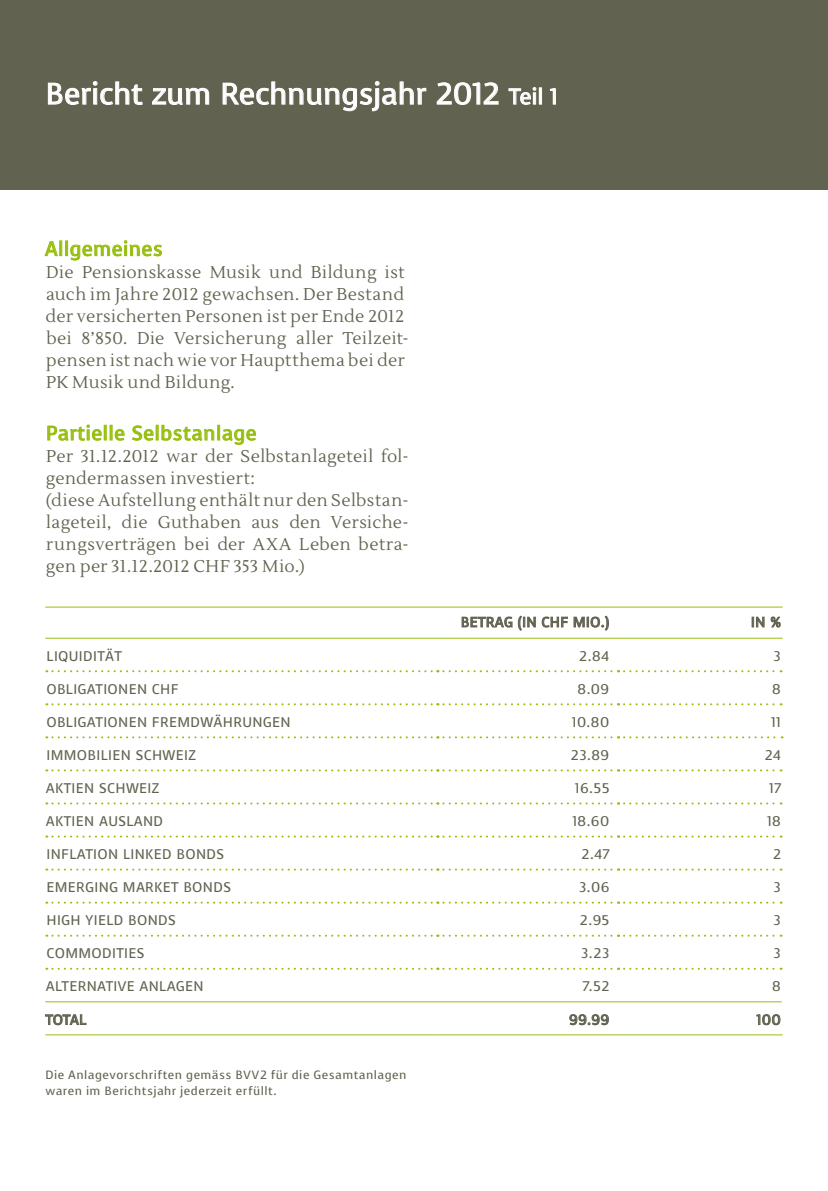
<style>
.page{position:relative;width:828px;height:1191px;background:#fff}
.page>*{position:absolute;margin:0;border:0;box-sizing:border-box;transform-origin:0 0}
.t1{font:30px "Voces";letter-spacing:-.005em;color:#fff}
.t2{font:20px "Voces";letter-spacing:.025em;color:#97bf0d}
.t3{font:17px/22px "Lustria";letter-spacing:.025em;color:#626250}
.t4{font:14px "Voces";letter-spacing:.025em;color:#626250}
.t5{font:12px/16px "Voces";letter-spacing:.04em;color:#626250}
.s1{font-size:22px}
</style>
<div class="page">
<div style="left:0;top:0;width:828px;height:189px;background:#626250"></div>
<svg style="left:44px;top:241px;width:14px;height:15px"></svg>
<div style="left:65px;top:240px;width:3px;height:16px;border:1px solid #97bf0d"></div>
<svg style="left:70px;top:240px;width:92px;height:21px"></svg>
<svg style="left:47px;top:424px;width:55px;height:17px"></svg>
<div style="left:104px;top:425px;width:3px;height:15px;border:1px solid #97bf0d"></div>
<svg style="left:110px;top:425px;width:15px;height:16px"></svg>
<svg style="left:132px;top:425px;width:82px;height:16px"></svg>
<div style="left:217px;top:425px;width:3px;height:15px;border:1px solid #97bf0d"></div>
<svg style="left:222px;top:429px;width:34px;height:16px"></svg>
<svg style="left:48px;top:81px;width:95px;height:24px"></svg>
<svg style="left:152px;top:88px;width:57px;height:17px"></svg>
<svg style="left:222px;top:81px;width:204px;height:30px"></svg>
<svg style="left:436px;top:82px;width:63px;height:23px"></svg>
<svg style="left:508px;top:87px;width:28px;height:18px"></svg>
<div style="left:539px;top:88px;width:3px;height:16px;border:1px solid #fff"></div>
<svg style="left:550px;top:88px;width:6px;height:17px"></svg>
<hr style="left:45px;top:606px;width:392px;height:1px;background:#97bf0d">
<hr style="left:437px;top:606px;width:181px;height:1px;background:#97bf0d">
<hr style="left:618px;top:606px;width:164px;height:1px;background:#97bf0d">
<hr style="left:45px;top:637px;width:392px;height:1px;background:#97bf0d">
<hr style="left:437px;top:637px;width:181px;height:1px;background:#97bf0d">
<hr style="left:618px;top:637px;width:164px;height:1px;background:#97bf0d">
<svg style="left:46px;top:638px;width:737px;height:100px"></svg>
<svg style="left:46px;top:769px;width:735px;height:2px"></svg>
<svg style="left:46px;top:802px;width:735px;height:2px"></svg>
<svg style="left:46px;top:835px;width:735px;height:2px"></svg>
<svg style="left:46px;top:868px;width:735px;height:2px"></svg>
<svg style="left:46px;top:901px;width:735px;height:2px"></svg>
<svg style="left:46px;top:934px;width:735px;height:2px"></svg>
<svg style="left:46px;top:967px;width:735px;height:2px"></svg>
<hr style="left:45px;top:1001px;width:392px;height:1px;background:#97bf0d">
<hr style="left:45px;top:1034px;width:392px;height:1px;background:#97bf0d">
<hr style="left:437px;top:1001px;width:181px;height:1px;background:#97bf0d">
<hr style="left:437px;top:1034px;width:181px;height:1px;background:#97bf0d">
<hr style="left:618px;top:1001px;width:163px;height:1px;background:#97bf0d">
<hr style="left:618px;top:1034px;width:164px;height:1px;background:#97bf0d">
<svg style="left:461px;top:615px;width:148px;height:16px"></svg>
<svg style="left:752px;top:616px;width:12px;height:12px"></svg>
<svg style="left:770px;top:616px;width:11px;height:11px"></svg>
<svg style="left:45px;top:1014px;width:42px;height:11px"></svg>
<svg style="left:569px;top:1014px;width:40px;height:11px"></svg>
<svg style="left:756px;top:1014px;width:25px;height:11px"></svg>
<h1 class="t1" style="left:45px;top:74px;width:514px">BERICHT ZUM RECHNUNGSJAHR 2012 <span class="s1">TEIL 1</span></h1>
<p class="t2" style="left:45px;top:235px;width:119px">ALLGEMEINES</p>
<p class="t3" style="left:46px;top:261px;width:365px">Die Pensionskasse Musik und Bildung ist auch im Jahre 2012 gewachsen. Der Bestand der versicherten Personen ist per Ende 2012 bei 8’850. Die Versicherung aller Teilzeit&shy;pensen ist nach wie vor Hauptthema bei der PK Musik und Bildung.</p>
<p class="t2" style="left:46px;top:420px;width:212px">PARTIELLE SELBSTANLAGE</p>
<p class="t3" style="left:46px;top:446px;width:365px">Per 31.12.2012 war der Selbstanlageteil fol&shy;gendermassen investiert:<br>(diese Aufstellung enthält nur den Selbstan&shy;lageteil, die Guthaben aus den Versiche&shy;rungsverträgen bei der AXA Leben betra&shy;gen per 31.12.2012 CHF 353 Mio.)</p>
<p class="t4" style="left:461px;top:613px;width:150px">BETRAG (IN CHF MIO.)</p>
<p class="t4" style="left:751px;top:613px;width:32px">IN %</p>
<p class="t4" style="left:47px;top:646px;width:77px">LIQUIDITÄT</p>
<p class="t4" style="left:579px;top:646px;width:31px">2.84</p>
<p class="t4" style="left:773px;top:646px;width:9px">3</p>
<p class="t4" style="left:46px;top:680px;width:134px">OBLIGATIONEN CHF</p>
<p class="t4" style="left:577px;top:680px;width:33px">8.09</p>
<p class="t4" style="left:772px;top:680px;width:10px">8</p>
<p class="t4" style="left:46px;top:713px;width:144px">OBLIGATIONEN FREMDW</p>
<p class="t4" style="left:214px;top:713px;width:79px">ÄH RUNGEN</p>
<p class="t4" style="left:572px;top:713px;width:39px">10.80</p>
<p class="t4" style="left:771px;top:713px;width:12px">11</p>
<p class="t4" style="left:46px;top:746px;width:11px">IMM</p>
<p class="t4" style="left:77px;top:746px;width:65px">OBILIEN SCHW</p>
<p class="t4" style="left:176px;top:746px;width:22px">EIZ</p>
<p class="t4" style="left:571px;top:746px;width:40px">23.89</p>
<p class="t4" style="left:764px;top:746px;width:18px">24</p>
<p class="t4" style="left:46px;top:779px;width:59px">AKTIEN SCHW</p>
<p class="t4" style="left:139px;top:779px;width:22px">EIZ</p>
<p class="t4" style="left:575px;top:779px;width:36px">16.55</p>
<p class="t4" style="left:769px;top:779px;width:14px">17</p>
<p class="t4" style="left:46px;top:812px;width:117px">AKTIEN AUSLAND</p>
<p class="t4" style="left:572px;top:812px;width:38px">18.60</p>
<p class="t4" style="left:767px;top:812px;width:15px">18</p>
<p class="t4" style="left:46px;top:845px;width:179px">I NFLATION LINKED BONDS</p>
<p class="t4" style="left:581px;top:845px;width:30px">2.47</p>
<p class="t4" style="left:773px;top:845px;width:9px">2</p>
<p class="t4" style="left:46px;top:878px;width:186px">EM ERGING MARKET BONDS</p>
<p class="t4" style="left:579px;top:878px;width:32px">3.06</p>
<p class="t4" style="left:773px;top:878px;width:9px">3</p>
<p class="t4" style="left:46px;top:911px;width:131px">HIGH YIELD BONDS</p>
<p class="t4" style="left:580px;top:911px;width:31px">2.95</p>
<p class="t4" style="left:773px;top:911px;width:9px">3</p>
<p class="t4" style="left:46px;top:944px;width:100px">COMMODITIES</p>
<p class="t4" style="left:581px;top:944px;width:30px">3.23</p>
<p class="t4" style="left:773px;top:944px;width:9px">3</p>
<p class="t4" style="left:46px;top:977px;width:159px">ALTERNATIVE ANLAGEN</p>
<p class="t4" style="left:582px;top:977px;width:29px">7.52</p>
<p class="t4" style="left:772px;top:977px;width:10px">8</p>
<p class="t4" style="left:45px;top:1010px;width:42px">TOTAL</p>
<p class="t4" style="left:569px;top:1010px;width:42px">99.99</p>
<p class="t4" style="left:756px;top:1010px;width:26px">100</p>
<p class="t5" style="left:45px;top:1066px;width:363px">DIE ANLAGEVORSCHRIFTEN GEMÄSS BVV2 FÜR DIE GESAMTANLAGEN<br>WAREN IM BERICHTSJAHR JEDERZEIT ERFÜLLT.</p>
</div>
